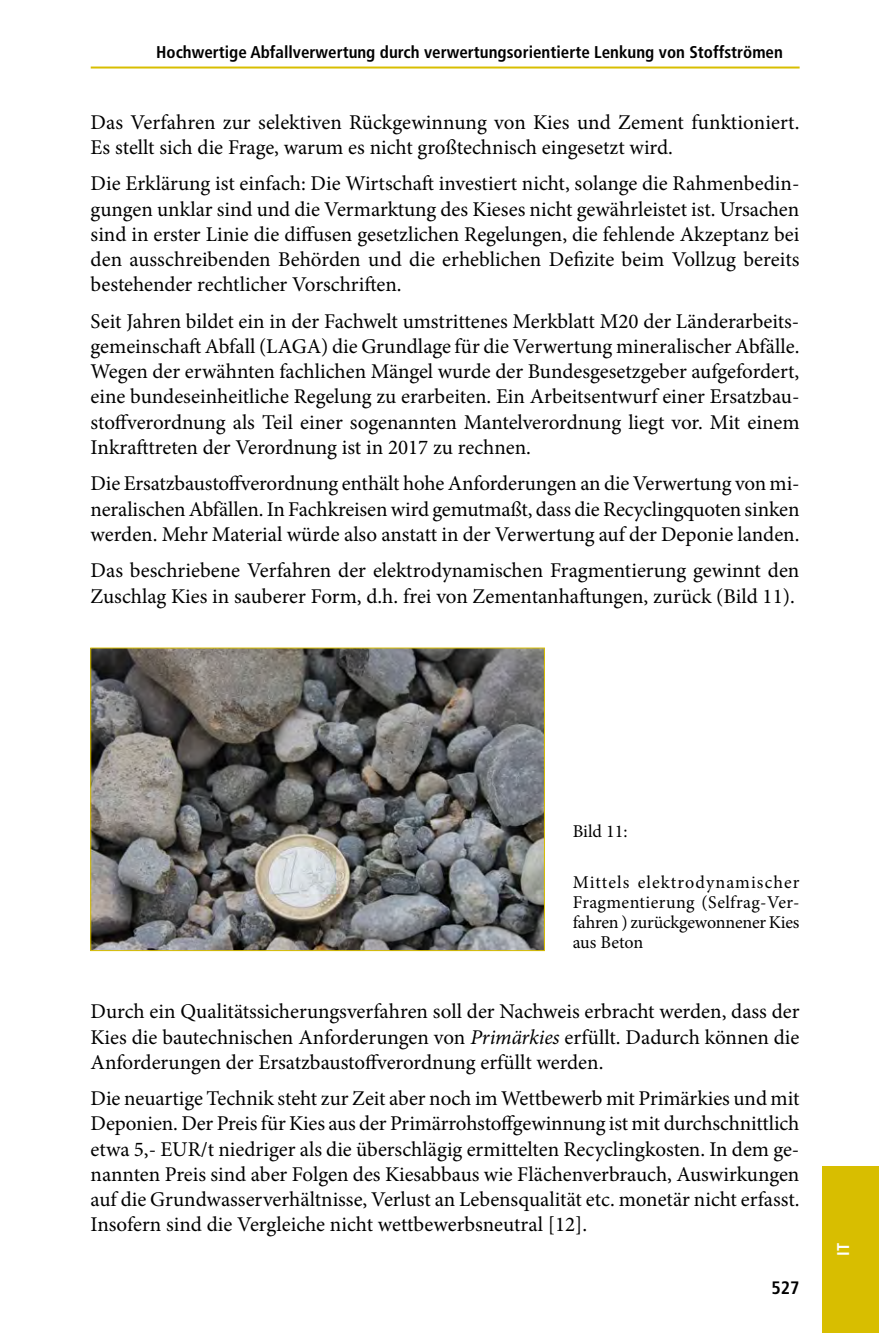
<style>
.page{position:relative;width:879px;height:1333px;background:#fff}
.page>*{position:absolute;margin:0;border:0;box-sizing:border-box;transform-origin:0 0}
.t1{font:21px/25.2px "Minion Pro";color:#000;text-align:justify}
.t2{font:18px/20px "Minion Pro";letter-spacing:-.01em;color:#000;text-align:justify}
.t3{font:700 condensed 18px "Frutiger";color:#000}
.t4{font:700 condensed 17px "Frutiger";color:#000}
.t5{font:700 condensed 17px "Frutiger";color:#fff}
.s1{font-style:italic}
</style>
<div class="page">
<hr style="left:91px;top:66px;width:708px;height:2px;background:#d8be00">
<div style="left:822px;top:1166px;width:57px;height:166px;background:#d8be00"></div>
<img style="left:92px;top:649px;width:451px;height:300px">
<div style="left:90px;top:647px;width:455px;height:304px;border:1px solid #d8be00"></div>
<p class="t4" style="left:156px;top:42px;width:628px">Hochwertige Abfallverwertung durch verwertungsorientierte Lenkung von Stoffströmen</p>
<p class="t1" style="left:91px;top:109px;width:710px">Das Verfahren zur selektiven Rückgewinnung von Kies und Zement funktioniert.<br>Es stellt sich die Frage, warum es nicht großtechnisch eingesetzt wird.</p>
<p class="t1" style="left:91px;top:171px;width:710px">Die Erklärung ist einfach: Die Wirtschaft investiert nicht, solange die Rahmenbedin&shy;gungen unklar sind und die Vermarktung des Kieses nicht gewährleistet ist. Ursachen sind in erster Linie die diffusen gesetzlichen Regelungen, die fehlende Akzeptanz bei den ausschreibenden Behörden und die erheblichen Defizite beim Vollzug bereits bestehender rechtlicher Vorschriften.</p>
<p class="t1" style="left:91px;top:308px;width:710px">Seit Jahren bildet ein in der Fachwelt umstrittenes Merkblatt M20 der Länderarbeits&shy;gemeinschaft Abfall (LAGA) die Grundlage für die Verwertung mineralischer Abfälle.<br>Wegen der erwähnten fachlichen Mängel wurde der Bundesgesetzgeber aufgefordert, eine bundeseinheitliche Regelung zu erarbeiten. Ein Arbeitsentwurf einer Ersatzbau&shy;stoffverordnung als Teil einer sogenannten Mantelverordnung liegt vor. Mit einem Inkrafttreten der Verordnung ist in 2017 zu rechnen.</p>
<p class="t1" style="left:91px;top:471px;width:710px">Die Ersatzbaustoffverordnung enthält hohe Anforderungen an die Verwertung von mi&shy;neralischen Abfällen. In Fachkreisen wird gemutmaßt, dass die Recyclingquoten sinken werden. Mehr Material würde also anstatt in der Verwertung auf der Deponie landen.</p>
<p class="t1" style="left:91px;top:558px;width:710px">Das beschriebene Verfahren der elektrodynamischen Fragmentierung gewinnt den<br>Zuschlag Kies in sauberer Form, d.h. frei von Zementanhaftungen, zurück (Bild 11).</p>
<p class="t2" style="left:573px;top:820px;width:56px">Bild 11:</p>
<p class="t2" style="left:573px;top:872px;width:228px">Mittels elektrodynamischer Fragmentierung (Selfrag-Ver&shy;fahren ) zurückgewonnener Kies aus Beton</p>
<p class="t1" style="left:91px;top:999px;width:710px">Durch ein Qualitätssicherungsverfahren soll der Nachweis erbracht werden, dass der Kies die bautechnischen Anforderungen von <span class="s1">Primärkies</span> erfüllt. Dadurch können die Anforderungen der Ersatzbaustoffverordnung erfüllt werden.</p>
<p class="t1" style="left:91px;top:1085px;width:710px">Die neuartige Technik steht zur Zeit aber noch im Wettbewerb mit Primärkies und mit Deponien. Der Preis für Kies aus der Primärrohstoffgewinnung ist mit durchschnittlich etwa 5,- EUR/t niedriger als die überschlägig ermittelten Recyclingkosten. In dem ge&shy;nannten Preis sind aber Folgen des Kiesabbaus wie Flächenverbrauch, Auswirkungen auf die Grundwasserverhältnisse, Verlust an Lebensqualität etc. monetär nicht erfasst.<br>Insofern sind die Vergleiche nicht wettbewerbsneutral [12].</p>
<p class="t3" style="left:771px;top:1276px;width:30px">527</p>
<p class="t5" style="left:833px;top:1255px;width:14px;rotate:-90deg">IT</p>
</div>
